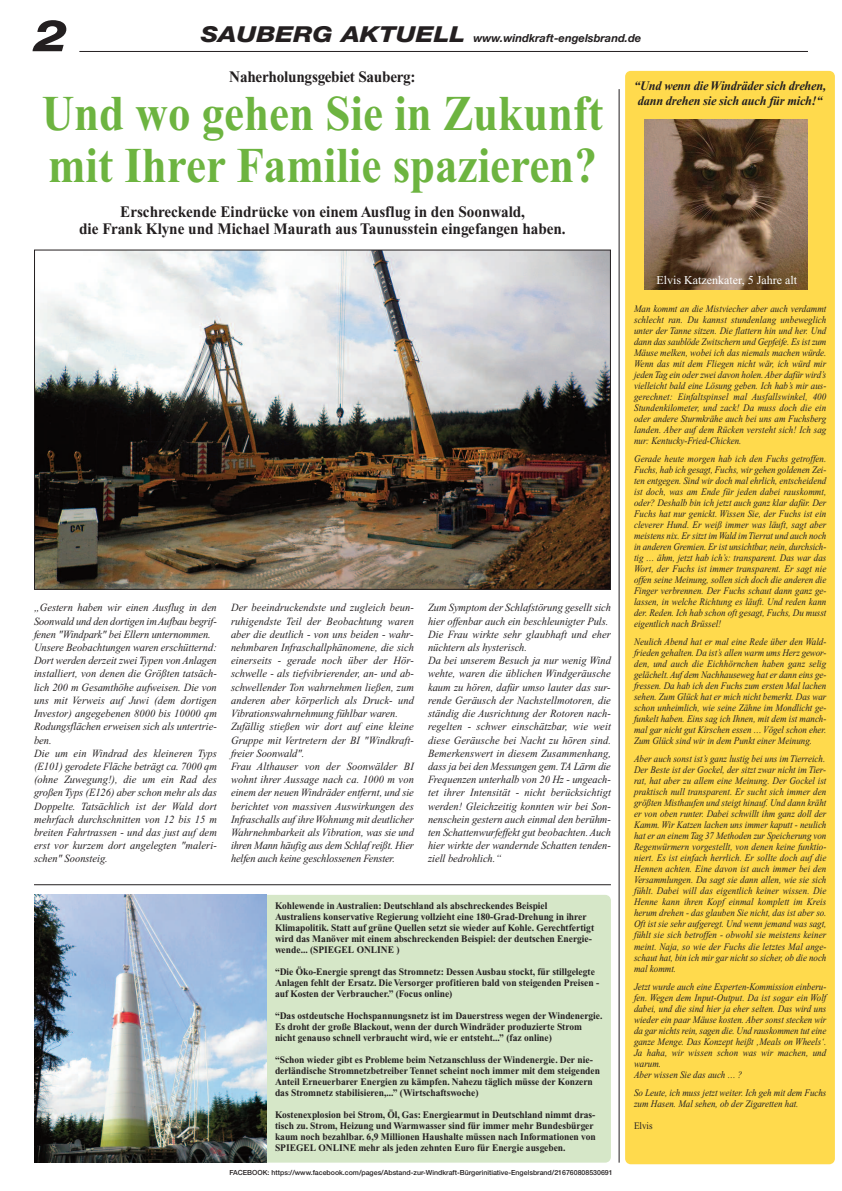
<style>
.page{position:relative;width:842px;height:1191px;background:#fff}
.page>*{position:absolute;margin:0;border:0;box-sizing:border-box;transform-origin:0 0}
.t1{font:700 50px/52px "Times New Roman";color:#6db440;scale:.9 1}
.t2{font:italic 800 44px "Helvetica Neue";color:#231f20;scale:1.2 1}
.t3{font:700 16px/17px "Times New Roman";color:#231f20;text-align:center;scale:.95 1}
.t4{font:italic 700 13px/15.6px "Times New Roman";letter-spacing:-.015em;color:#231f20;scale:.95 1}
.t5{font:12px "Times New Roman";color:#fff}
.t6{font:italic 700 11.2px "Helvetica Neue";color:#231f20}
.t7{font:italic 11px/13.2px "Times New Roman";color:#231f20;scale:.95 1}
.t8{font:italic 10px/11px "Times New Roman";color:#231f20;text-align:justify;scale:.9 1}
.t9{font:700 10px/11px "Times New Roman";color:#231f20;scale:.95 1}
.t10{font:10px "Times New Roman";color:#231f20;scale:.9 1}
.t11{font:500 7px "Helvetica Neue";color:#231f20}
.s1{font-weight:800;font-size:22px}
.s2{font-family:"Baskerville";font-weight:600}
</style>
<div class="page">
<hr style="left:619px;top:89px;width:1px;height:1073px;background:#231f20">
<hr style="left:79px;top:51px;width:729px;height:1px;background:#231f20">
<img style="left:36px;top:251px;width:573px;height:337px">
<div style="left:625px;top:71px;width:210px;height:1093px;background:#ffda4d"></div>
<img style="left:644px;top:119px;width:164px;height:170px">
<hr style="left:34px;top:884px;width:577px;height:1px;background:#231f20">
<div style="left:266px;top:895px;width:345px;height:267px;background:#d6e7c8"></div>
<img style="left:34px;top:895px;width:232px;height:267px">
<h2 class="t2" style="left:34px;top:20px;width:29px">2</h2>
<p class="t6" style="left:201px;top:34px;width:442px"><span class="s1">SAUBERG AKTUELL</span> www.windkraft-engelsbrand.de</p>
<h3 class="t4" style="left:634px;top:79px;width:204px">“Und wenn dieWindräder sich drehen, dann drehen sie sich auch für mich!“</h3>
<h3 class="t3" style="left:229px;top:70px;width:198px">Naherholungsgebiet Sauberg:</h3>
<h1 class="t1" style="left:42px;top:87px;width:625px">Und wo gehen Sie in Zukunft mit Ihrer Familie spazieren?</h1>
<h3 class="t3" style="left:79px;top:205px;width:514px">Erschreckende Eindru<span class="s2">̈</span>cke von einem Ausflug in den Soonwald,<br>die Frank Klyne und Michael Maurath aus Taunusstein eingefangen haben.</h3>
<p class="t7" style="left:34px;top:602px;width:194px">„Gestern haben wir einen Ausflug in den Soonwald und den dortigen imAufbau begrif&shy;fenen "Windpark" bei Ellern unternommen.<br>Unsere Beobachtungen waren erschütternd:<br>Dort werden derzeit zwei Typen vonAnlagen installiert, von denen die Größten tatsäch&shy;lich 200 m Gesamthöhe aufweisen. Die von uns mit Verweis auf Juwi (dem dortigen Investor) angegebenen 8000 bis 10000 qm Rodungsflächen erweisen sich als untertrie&shy;ben.<br>Die um ein Windrad des kleineren Typs (E101) gerodete Fläche beträgt ca. 7000 qm (ohne Zuwegung!), die um ein Rad des großen Typs (E126) aber schon mehr als das Doppelte. Tatsächlich ist der Wald dort mehrfach durchschnitten von 12 bis 15 m breiten Fahrtrassen - und das just auf dem erst vor kurzem dort angelegten "maleri&shy;schen" Soonsteig.</p>
<p class="t7" style="left:231px;top:602px;width:194px">Der beeindruckendste und zugleich beun&shy;ruhigendste Teil der Beobachtung waren aber die deutlich - von uns beiden - wahr&shy;nehmbaren Infraschallphänomene, die sich einerseits - gerade noch über der Hör&shy;schwelle - als tiefvibrierender, an- und ab&shy;schwellender Ton wahrnehmen ließen, zum anderen aber körperlich als Druck- und Vibrationswahrnehmung fühlbar waren.<br>Zufällig stießen wir dort auf eine kleine Gruppe mit Vertretern der BI "Windkraft&shy;freier Soonwald".<br>Frau Althauser von der Soonwälder BI wohnt ihrer Aussage nach ca. 1000 m von einem der neuen Windräder entfernt, und sie berichtet von massiven Auswirkungen des Infraschalls auf ihre Wohnung mit deutlicher Wahrnehmbarkeit als Vibration, was sie und ihren Mann häufig aus dem Schlaf reißt. Hier helfen auch keine geschlossenen Fenster.</p>
<p class="t7" style="left:428px;top:602px;width:194px">Zum Symptom der Schlafstörung gesellt sich hier offenbar auch ein beschleunigter Puls.<br>Die Frau wirkte sehr glaubhaft und eher nüchtern als hysterisch.<br>Da bei unserem Besuch ja nur wenig Wind wehte, waren die üblichen Windgeräusche kaum zu hören, dafür umso lauter das sur&shy;rende Geräusch der Nachstellmotoren, die ständig die Ausrichtung der Rotoren nach&shy;regelten - schwer einschätzbar, wie weit diese Geräusche bei Nacht zu hören sind.<br>Bemerkenswert in diesem Zusammenhang, dass ja bei den Messungen gem. TA Lärm die Frequenzen unterhalb von 20 Hz - ungeach&shy;tet ihrer Intensität - nicht berücksichtigt werden! Gleichzeitig konnten wir bei Son&shy;nenschein gestern auch einmal den berühm&shy;ten Schattenwurfeffekt gut beobachten.Auch hier wirkte der wandernde Schatten tenden&shy;ziell bedrohlich.“</p>
<p class="t9" style="left:275px;top:901px;width:337px">Kohlewende in Australien: Deutschland als abschreckendes Beispiel Australiens konservative Regierung vollzieht eine 180-Grad-Drehung in ihrer Klimapolitik. Statt auf grüne Quellen setzt sie wieder auf Kohle. Gerechtfertigt wird das Manöver mit einem abschreckenden Beispiel: der deutschen Energie&shy;wende... (SPIEGEL ONLINE )</p>
<p class="t9" style="left:275px;top:967px;width:343px">“Die Öko-Energie sprengt das Stromnetz: Dessen Ausbau stockt, für stillgelegte<br>Anlagen fehlt der Ersatz. Die Versorger profitieren bald von steigenden Preisen - auf Kosten der Verbraucher.” (Focus online)</p>
<p class="t9" style="left:275px;top:1011px;width:346px">“Das ostdeutsche Hochspannungsnetz ist im Dauerstress wegen der Windenergie.<br>Es droht der große Blackout, wenn der durch Windräder produzierte Strom nicht genauso schnell verbraucht wird, wie er entsteht...” (faz online)</p>
<p class="t9" style="left:275px;top:1055px;width:344px">“Schon wieder gibt es Probleme beim Netzanschluss der Windenergie. Der nie&shy;derländische Stromnetzbetreiber Tennet scheint noch immer mit dem steigenden Anteil Erneuerbarer Energien zu kämpfen. Nahezu täglich müsse der Konzern das Stromnetz stabilisieren,...” (Wirtschaftswoche)</p>
<p class="t9" style="left:275px;top:1110px;width:339px">Kostenexplosion bei Strom, Öl, Gas: Energiearmut in Deutschland nimmt dras&shy;tisch zu. Strom, Heizung und Warmwasser sind für immer mehr Bundesbürger kaum noch bezahlbar. 6,9 Millionen Haushalte müssen nach Informationen von SPIEGEL ONLINE mehr als jeden zehnten Euro für Energie ausgeben.</p>
<p class="t11" style="left:229px;top:1169px;width:385px">FACEBOOK: https://www.facebook.com/pages/Abstand-zur-Windkraft-Bürgerinitiative-Engelsbrand/216760808530691</p>
<p class="t5" style="left:657px;top:276px;width:142px">Elvis Katzenkater, 5 Jahre alt</p>
<p class="t8" style="left:634px;top:304px;width:215px">Man kommt an die Mistviecher aber auch verdammt schlecht ran. Du kannst stundenlang unbeweglich unter der Tanne sitzen. Die flattern hin und her. Und dann das saublöde Zwitschern und Gepfeife. Es ist zum Mäuse melken, wobei ich das niemals machen würde.<br>Wenn das mit dem Fliegen nicht wär, ich würd mir jeden Tag ein oder zwei davon holen.Aber dafür wird’s vielleicht bald eine Lösung geben. Ich hab’s mir aus&shy;gerechnet: Einfaltspinsel mal Ausfallswinkel, 400<br>Stundenkilometer, und zack! Da muss doch die ein oder andere Sturmkrähe auch bei uns am Fuchsberg landen. Aber auf dem Rücken versteht sich! Ich sag nur: Kentucky-Fried-Chicken.</p>
<p class="t8" style="left:634px;top:454px;width:215px">Gerade heute morgen hab ich den Fuchs getroffen.<br>Fuchs, hab ich gesagt, Fuchs, wir gehen goldenen Zei&shy;ten entgegen. Sind wir doch mal ehrlich, entscheidend ist doch, was am Ende für jeden dabei rauskommt, oder? Deshalb bin ich jetzt auch ganz klar dafür. Der Fuchs hat nur genickt. Wissen Sie, der Fuchs ist ein cleverer Hund. Er weiß immer was läuft, sagt aber meistens nix. Er sitzt im Wald im Tierrat und auch noch in anderen Gremien. Er ist unsichtbar, nein, durchsich&shy;tig … ähm, jetzt hab ich’s: transparent. Das war das Wort, der Fuchs ist immer transparent. Er sagt nie offen seine Meinung, sollen sich doch die anderen die Finger verbrennen. Der Fuchs schaut dann ganz ge&shy;lassen, in welche Richtung es läuft. Und reden kann der. Reden. Ich hab schon oft gesagt, Fuchs, Du musst eigentlich nach Brüssel!</p>
<p class="t8" style="left:634px;top:637px;width:215px">Neulich Abend hat er mal eine Rede über den Wald&shy;frieden gehalten. Da ist’s allen warm ums Herz gewor&shy;den, und auch die Eichhörnchen haben ganz selig gelächelt.Auf dem Nachhauseweg hat er dann eins ge&shy;fressen. Da hab ich den Fuchs zum ersten Mal lachen sehen. Zum Glück hat er mich nicht bemerkt. Das war schon unheimlich, wie seine Zähne im Mondlicht ge&shy;funkelt haben. Eins sag ich Ihnen, mit dem ist manch&shy;mal gar nicht gut Kirschen essen … Vögel schon eher.<br>Zum Glück sind wir in dem Punkt einer Meinung.</p>
<p class="t8" style="left:634px;top:754px;width:215px">Aber auch sonst ist’s ganz lustig bei uns im Tierreich.<br>Der Beste ist der Gockel, der sitzt zwar nicht im Tier&shy;rat, hat aber zu allem eine Meinung. Der Gockel ist praktisch null transparent. Er sucht sich immer den größten Misthaufen und steigt hinauf. Und dann kräht er von oben runter. Dabei schwillt ihm ganz doll der Kamm. Wir Katzen lachen uns immer kaputt - neulich hat er an einem Tag 37 Methoden zur Speicherung von Regenwürmern vorgestellt, von denen keine funktio&shy;niert. Es ist einfach herrlich. Er sollte doch auf die Hennen achten. Eine davon ist auch immer bei den Versammlungen. Da sagt sie dann allen, wie sie sich fühlt. Dabei will das eigentlich keiner wissen. Die Henne kann ihren Kopf einmal komplett im Kreis herum drehen - das glauben Sie nicht, das ist aber so.<br>Oft ist sie sehr aufgeregt. Und wenn jemand was sagt, fühlt sie sich betroffen - obwohl sie meistens keiner meint. Naja, so wie der Fuchs die letztes Mal ange&shy;schaut hat, bin ich mir gar nicht so sicher, ob die noch mal kommt.</p>
<p class="t8" style="left:634px;top:981px;width:215px;text-align:left">Jetzt wurde auch eine Experten-Kommission einberu&shy;fen. Wegen dem Input-Output. Da ist sogar ein Wolf dabei, und die sind hier ja eher selten. Das wird uns wieder ein paar Mäuse kosten. Aber sonst stecken wir da gar nichts rein, sagen die. Und rauskommen tut eine ganze Menge. Das Konzept heißt ‚Meals on Wheels‘.<br>Ja haha, wir wissen schon was wir machen, und warum.<br>Aber wissen Sie das auch … ?</p>
<p class="t8" style="left:634px;top:1087px;width:215px">So Leute, ich muss jetzt weiter. Ich geh mit dem Fuchs zum Hasen. Mal sehen, ob der Zigaretten hat.</p>
<p class="t10" style="left:634px;top:1121px;width:22px">Elvis</p>
</div>
